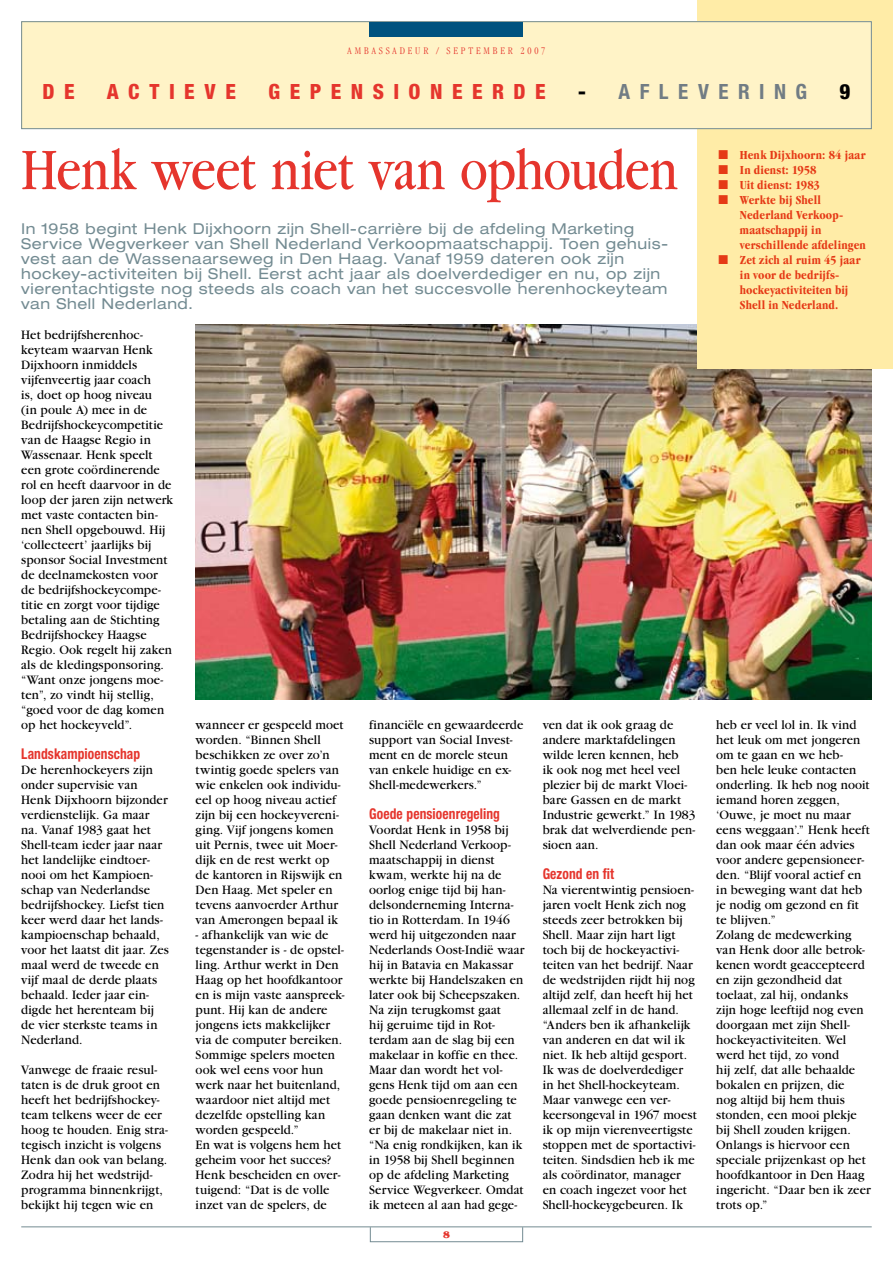
<style>
.page{position:relative;width:893px;height:1263px;background:#fff}
.page>*{position:absolute;margin:0;border:0;box-sizing:border-box;transform-origin:0 0}
.t1{font:61.2px "Garamond LT";letter-spacing:-.01em;color:#e5352d;scale:.83 1}
.t2{font:800 condensed 21px "Helvetica Neue LT";color:#e5352d}
.t3{font:700 condensed 21px "Helvetica Neue LT";letter-spacing:.45em;color:#717c84}
.t4{font:800 condensed 21px "Helvetica Neue LT";color:#000}
.t5{font:expanded 15px/15px "Helvetica Neue LT";letter-spacing:.035em;color:#738b92}
.t6{font:700 condensed 14.85px "Helvetica Neue LT";letter-spacing:.01em;color:#e5352d;scale:.91 1}
.t7{font:13.5px/15px "Garamond LT";letter-spacing:.01em;color:#000;scale:.95 1}
.t8{font:700 condensed 12.75px/15px "Garamond LT";letter-spacing:.015em;color:#e53916}
.t9{font:300 condensed 10.5px "Garamond LT";letter-spacing:.27em;color:#e5352d}
.s1{font-weight:800;color:#000}
</style>
<div class="page">
<img style="left:196px;top:324px;width:676px;height:375px">
<div style="left:698px;top:0;width:195px;height:369px;background:#ffeca7"></div>
<div style="left:22px;top:22px;width:849px;height:107px;background:#fff3c7"></div>
<div style="left:21px;top:21px;width:851px;height:108px;border:1px solid #738b92"></div>
<div style="left:370px;top:22px;width:153px;height:15px;background:#00527f"></div>
<hr style="left:21px;top:1226px;width:851px;height:1px;background:#738b92">
<div style="left:370px;top:1227px;width:153px;height:15px;border:1px solid #738b92"></div>
<p class="t9" style="left:348px;top:45px;width:199px">AMBASSADEUR / SEPTEMBER 2007</p>
<h2 class="t2" style="left:43px;top:79px;width:32px">D E</h2>
<h2 class="t2" style="left:107px;top:79px;width:129px">ACT IEVE</h2>
<h2 class="t2" style="left:268px;top:79px;width:21px">GEPENS</h2>
<h2 class="t2" style="left:393px;top:79px;width:36px">I ONEERDE</h2>
<h2 class="t3" style="left:578px;top:79px;width:118px"><span class="s1">-</span> afleve</h2>
<h2 class="t3" style="left:738px;top:79px;width:70px">ri ng</h2>
<h2 class="t4" style="left:839px;top:79px;width:12px">9</h2>
<h1 class="t1" style="left:21px;top:137px;width:792px">Henk weet niet van ophouden</h1>
<p class="t8" style="left:719px;top:147px;width:149px">■ Henk Dijxhoorn: 84 jaar</p>
<p class="t8" style="left:719px;top:162px;width:100px">■ In dienst: 1958</p>
<p class="t8" style="left:719px;top:177px;width:103px">■ Uit dienst: 1983</p>
<p class="t8" style="left:740px;top:192px;width:127px;text-indent:-21px">■ Werkte bij Shell<br>Nederland Verkoop&shy;maatschappij in verschillende afdelingen</p>
<p class="t8" style="left:740px;top:252px;width:122px;text-indent:-21px">■ Zet zich al ruim 45 jaar in voor de bedrijfs&shy;hockeyactiviteiten bij<br>Shell in Nederland.</p>
<p class="t5" style="left:21px;top:221px;width:649px">In 1958 begint Henk Dijxhoorn zijn Shell-carrière bij de afdeling Marketing Service Wegverkeer van Shell Nederland Verkoopmaatschappij. Toen gehuis&shy;vest aan de Wassenaarseweg in Den Haag. Vanaf 1959 dateren ook zijn hockey-activiteiten bij Shell. Eerst acht jaar als doelverdediger en nu, op zijn vierentachtigste nog steeds als coach van het succesvolle herenhockeyteam van Shell Nederland.</p>
<p class="t7" style="left:21px;top:327px;width:161px">Het bedrijfsherenhoc&shy;keyteam waarvan Henk<br>Dijxhoorn inmiddels vijfenveertig jaar coach<br>is, doet op hoog niveau<br>(in poule A) mee in de<br>Bedrijfshockeycompetitie van de Haagse Regio in<br>Wassenaar. Henk speelt een grote coördinerende rol en heeft daarvoor in de loop der jaren zijn netwerk met vaste contacten bin&shy;nen Shell opgebouwd. Hij ‘collecteert’ jaarlijks bij sponsor Social Investment de deelnamekosten voor de bedrijfshockeycompe&shy;titie en zorgt voor tijdige betaling aan de Stichting<br>Bedrijfshockey Haagse<br>Regio. Ook regelt hij zaken als de kledingsponsoring. “Want onze jongens moe&shy;ten”, zo vindt hij stellig, “goed voor de dag komen op het hockeyveld”.</p>
<p class="t6" style="left:21px;top:745px;width:132px">Landskampioenschap</p>
<p class="t7" style="left:21px;top:762px;width:157px">De herenhockeyers zijn onder supervisie van<br>Henk Dijxhoorn bijzonder verdienstelijk. Ga maar na. Vanaf 1983 gaat het<br>Shell-team ieder jaar naar het landelijke eindtoer&shy;nooi om het Kampioen&shy;schap van Nederlandse bedrijfshockey. Liefst tien keer werd daar het lands&shy;kampioenschap behaald, voor het laatst dit jaar. Zes maal werd de tweede en vijf maal de derde plaats behaald. Ieder jaar ein&shy;digde het herenteam bij de vier sterkste teams in<br>Nederland.</p>
<p class="t7" style="left:21px;top:1062px;width:156px">Vanwege de fraaie resul&shy;taten is de druk groot en heeft het bedrijfshockey&shy;team telkens weer de eer hoog te houden. Enig stra&shy;tegisch inzicht is volgens<br>Henk dan ook van belang.<br>Zodra hij het wedstrijd&shy;programma binnenkrijgt, bekijkt hij tegen wie en</p>
<p class="t7" style="left:543px;top:717px;width:162px">ven dat ik ook graag de andere marktafdelingen wilde leren kennen, heb<br>ik ook nog met heel veel plezier bij de markt Vloei&shy;bare Gassen en de markt<br>Industrie gewerkt.” In 1983 brak dat welverdiende pen&shy;sioen aan.</p>
<p class="t6" style="left:543px;top:865px;width:80px">Gezond en fit</p>
<p class="t7" style="left:543px;top:882px;width:164px">Na vierentwintig pensioen&shy;jaren voelt Henk zich nog steeds zeer betrokken bij<br>Shell. Maar zijn hart ligt toch bij de hockeyactivi&shy;teiten van het bedrijf. Naar de wedstrijden rijdt hij nog altijd zelf, dan heeft hij het allemaal zelf in de hand. “Anders ben ik afhankelijk van anderen en dat wil ik niet. Ik heb altijd gesport.<br>Ik was de doelverdediger in het Shell-hockeyteam.<br>Maar vanwege een ver&shy;keersongeval in 1967 moest ik op mijn vierenveertigste stoppen met de sportactivi&shy;teiten. Sindsdien heb ik me als coördinator, manager en coach ingezet voor het<br>Shell-hockeygebeuren. Ik</p>
<p class="t7" style="left:716px;top:717px;width:164px">heb er veel lol in. Ik vind het leuk om met jongeren om te gaan en we heb-<br>ben hele leuke contacten onderling. Ik heb nog nooit iemand horen zeggen, ‘Ouwe, je moet nu maar eens weggaan’.” Henk heeft dan ook maar één advies voor andere gepensioneer&shy;den. “Blijf vooral actief en in beweging want dat heb je nodig om gezond en fit te blijven.”<br>Zolang de medewerking van Henk door alle betrok&shy;kenen wordt geaccepteerd en zijn gezondheid dat toelaat, zal hij, ondanks zijn hoge leeftijd nog even doorgaan met zijn Shell&shy;hockeyactiviteiten. Wel werd het tijd, zo vond<br>hij zelf, dat alle behaalde bokalen en prijzen, die<br>nog altijd bij hem thuis stonden, een mooi plekje bij Shell zouden krijgen.<br>Onlangs is hiervoor een speciale prijzenkast op het hoofdkantoor in Den Haag ingericht. “Daar ben ik zeer trots op.”</p>
<p class="t7" style="left:196px;top:717px;width:157px">wanneer er gespeeld moet worden. “Binnen Shell beschikken ze over zo’n twintig goede spelers van wie enkelen ook individu&shy;eel op hoog niveau actief zijn bij een hockeyvereni&shy;ging. Vijf jongens komen uit Pernis, twee uit Moer&shy;dijk en de rest werkt op de kantoren in Rijswijk en<br>Den Haag. Met speler en tevens aanvoerder Arthur van Amerongen bepaal ik</p>
<p class="t7" style="left:196px;top:927px;width:158px">- afhankelijk van wie de tegenstander is - de opstel&shy;ling. Arthur werkt in Den<br>Haag op het hoofdkantoor en is mijn vaste aanspreek&shy;punt. Hij kan de andere jongens iets makkelijker via de computer bereiken.<br>Sommige spelers moeten ook wel eens voor hun werk naar het buitenland, waardoor niet altijd met dezelfde opstelling kan worden gespeeld.”<br>En wat is volgens hem het geheim voor het succes?<br>Henk bescheiden en over&shy;tuigend: “Dat is de volle inzet van de spelers, de</p>
<p class="t7" style="left:369px;top:717px;width:164px">financiële en gewaardeerde support van Social Invest&shy;ment en de morele steun van enkele huidige en ex-<br>Shell-medewerkers.”</p>
<p class="t6" style="left:369px;top:805px;width:145px">Goede pensioenregeling</p>
<p class="t7" style="left:369px;top:822px;width:165px">Voordat Henk in 1958 bij<br>Shell Nederland Verkoop&shy;maatschappij in dienst kwam, werkte hij na de oorlog enige tijd bij han&shy;delsonderneming Interna&shy;tio in Rotterdam. In 1946 werd hij uitgezonden naar<br>Nederlands Oost-Indië waar hij in Batavia en Makassar werkte bij Handelszaken en later ook bij Scheepszaken.<br>Na zijn terugkomst gaat<br>hij geruime tijd in Rot&shy;terdam aan de slag bij een makelaar in koffie en thee.<br>Maar dan wordt het vol&shy;gens Henk tijd om aan een goede pensioenregeling te gaan denken want die zat er bij de makelaar niet in. “Na enig rondkijken, kan ik in 1958 bij Shell beginnen op de afdeling Marketing<br>Service Wegverkeer. Omdat ik meteen al aan had gege-</p>
</div>
